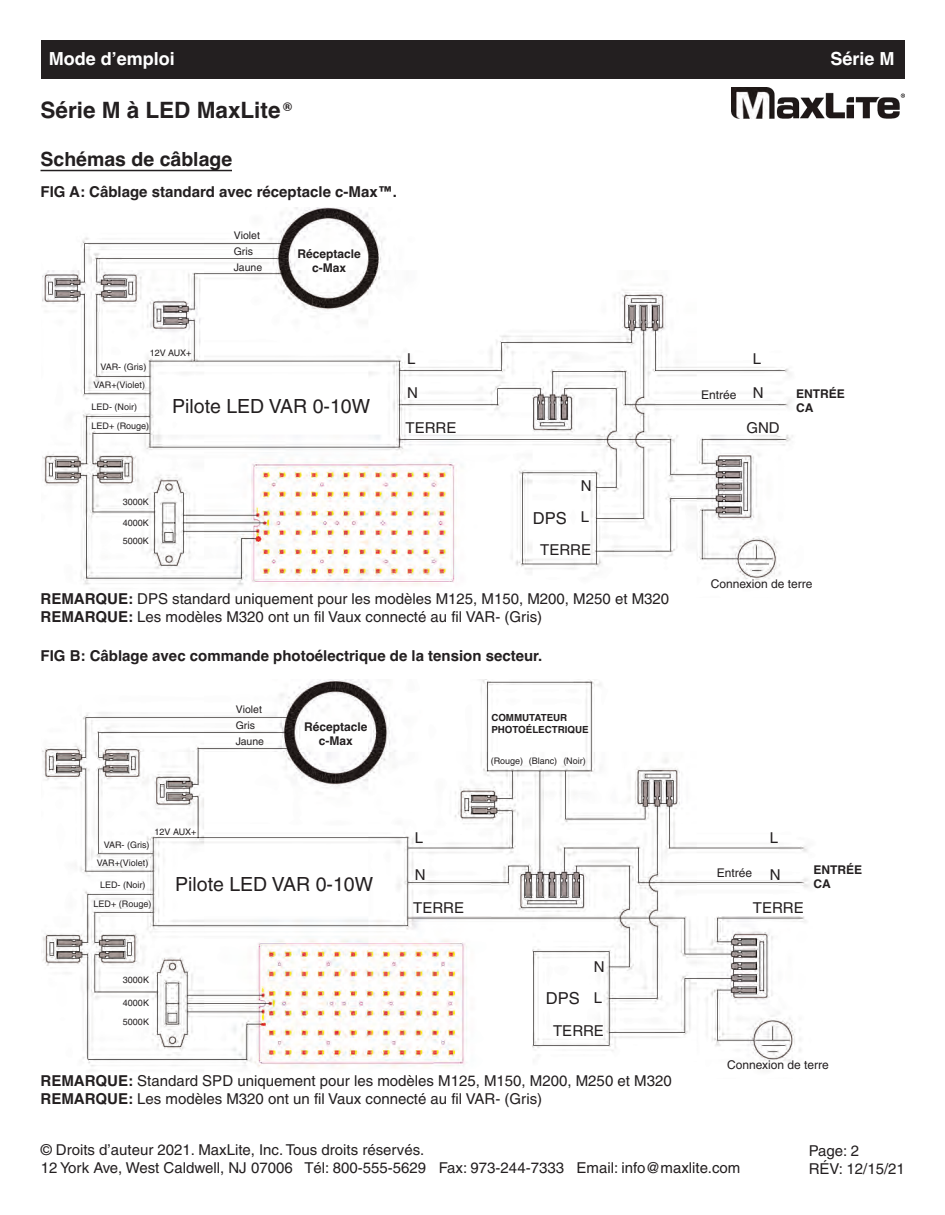
<style>
.page{position:relative;width:945px;height:1215px;background:#fff}
.page>*{position:absolute;margin:0;border:0;box-sizing:border-box;transform-origin:0 0}
.t1{font:700 22.5px "Helvetica";color:#231f20}
.t2{font:19.5px "Helvetica";color:#231f20}
.t3{font:700 19.5px "Helvetica";color:#231f20}
.t4{font:700 18px "Helvetica";color:#fff}
.t5{font:16.5px "Helvetica";color:#231f20}
.t6{font:15px/18px "Helvetica";color:#231f20}
.t7{font:700 15px "Helvetica";color:#231f20}
.t8{font:700 12px/14.4px "Helvetica";color:#231f20;text-align:center}
.t9{font:12px "Helvetica";color:#231f20}
.t10{font:10.5px/15.8px "Helvetica";color:#231f20}
.t11{font:700 9.75px/11.7px "Helvetica";color:#231f20}
.t12{font:9px/18.9px "Helvetica";color:#231f20}
.s1{font-weight:700}
</style>
<div class="page">
<hr style="left:41px;top:170px;width:191px;height:1px;background:#231f20">
<img style="left:42px;top:208px;width:751px;height:382px">
<img style="left:41px;top:679px;width:769px;height:389px">
<div style="left:41px;top:40px;width:864px;height:39px;background:#231f20"></div>
<img style="left:732px;top:87px;width:173px;height:32px">
<p class="t4" style="left:49px;top:49px;width:128px">Mode d’emploi</p>
<p class="t4" style="left:831px;top:49px;width:66px">Série M</p>
<h1 class="t1" style="left:40px;top:97px;width:253px">Série M à LED MaxLite <sup>®</sup></h1>
<h2 class="t3" style="left:40px;top:148px;width:193px">Schémas de câblage</h2>
<p class="t7" style="left:41px;top:183px;width:358px">FIG A: Câblage standard avec réceptacle c-Max™.</p>
<p class="t10" style="left:234px;top:229px;width:30px">Violet<br>Gris<br>Jaune</p>
<p class="t8" style="left:297px;top:246px;width:65px">Réceptacle c-Max</p>
<p class="t12" style="left:150px;top:345px;width:43px">12V AUX+</p>
<p class="t12" style="left:94px;top:359px;width:54px;line-height:17.7px;text-align:right">VAR- (Gris)<br>VAR+(Violet)</p>
<p class="t12" style="left:92px;top:398px;width:59px">LED- (Noir)<br>LED+ (Rouge)</p>
<h2 class="t2" style="left:172px;top:399px;width:199px">Pilote LED VAR 0-10W</h2>
<p class="t12" style="left:123px;top:493px;width:28px">3000K</p>
<p class="t12" style="left:123px;top:514px;width:28px;line-height:18.3px">4000K<br>5000K</p>
<p class="t6" style="left:407px;top:351px;width:10px">L</p>
<p class="t6" style="left:407px;top:385px;width:12px">N</p>
<p class="t6" style="left:406px;top:420px;width:52px">TERRE</p>
<p class="t6" style="left:581px;top:472px;width:12px;line-height:30.3px">N<br>L</p>
<p class="t6" style="left:540px;top:542px;width:52px">TERRE</p>
<p class="t5" style="left:533px;top:512px;width:35px">DPS</p>
<p class="t6" style="left:41px;top:592px;width:630px"><span class="s1">REMARQUE:</span> DPS standard uniquement pour les modèles M125, M150, M200, M250 et M320<br><span class="s1">REMARQUE:</span> Les modèles M320 ont un fil Vaux connecté au fil VAR- (Gris)</p>
<p class="t7" style="left:41px;top:647px;width:503px">FIG B: Câblage avec commande photoélectrique de la tension secteur.</p>
<p class="t12" style="left:155px;top:823px;width:43px">12V AUX+</p>
<p class="t10" style="left:236px;top:703px;width:30px">Violet<br>Gris<br>Jaune</p>
<p class="t8" style="left:304px;top:719px;width:65px">Réceptacle c-Max</p>
<p class="t12" style="left:97px;top:837px;width:54px;line-height:17.7px;text-align:right">VAR- (Gris)<br>VAR+(Violet)</p>
<p class="t12" style="left:94px;top:877px;width:59px;text-align:center">LED- (Noir)<br>LED+ (Rouge)</p>
<h2 class="t2" style="left:175px;top:877px;width:199px">Pilote LED VAR 0-10W</h2>
<p class="t12" style="left:123px;top:971px;width:28px">3000K</p>
<p class="t12" style="left:123px;top:994px;width:28px">4000K<br>5000K</p>
<p class="t6" style="left:415px;top:830px;width:10px">L</p>
<p class="t6" style="left:413px;top:859px;width:52px;line-height:33px">N<br>TERRE</p>
<p class="t11" style="left:491px;top:712px;width:99px">COMMUTATEUR<br>PHOTOÉLECTRIQUE</p>
<p class="t12" style="left:491px;top:752px;width:97px">(Rouge) (Blanc) (Noir)</p>
<p class="t6" style="left:594px;top:953px;width:12px;line-height:30.3px">N<br>L</p>
<p class="t6" style="left:553px;top:1023px;width:52px">TERRE</p>
<p class="t5" style="left:546px;top:993px;width:35px">DPS</p>
<p class="t6" style="left:41px;top:1073px;width:633px"><span class="s1">REMARQUE:</span> Standard SPD uniquement pour les modèles M125, M150, M200, M250 et M320<br><span class="s1">REMARQUE:</span> Les modèles M320 ont un fil Vaux connecté au fil VAR- (Gris)</p>
<p class="t9" style="left:701px;top:390px;width:37px">Entrée</p>
<p class="t6" style="left:753px;top:351px;width:10px">L</p>
<p class="t6" style="left:753px;top:385px;width:12px">N</p>
<p class="t6" style="left:746px;top:420px;width:35px">GND</p>
<p class="t8" style="left:796px;top:387px;width:50px;text-align:left">ENTRÉE<br>CA</p>
<p class="t9" style="left:711px;top:580px;width:103px">Connexion de terre</p>
<p class="t6" style="left:770px;top:830px;width:10px">L</p>
<p class="t6" style="left:753px;top:859px;width:52px;line-height:33px;text-align:center">N<br>TERRE</p>
<p class="t9" style="left:717px;top:868px;width:37px">Entrée</p>
<p class="t8" style="left:814px;top:863px;width:50px;text-align:left">ENTRÉE<br>CA</p>
<p class="t9" style="left:727px;top:1061px;width:103px">Connexion de terre</p>
<p class="t6" style="left:41px;top:1142px;width:701px">© Droits d’auteur 2021. MaxLite, Inc. Tous droits réservés.<br>12 York Ave, West Caldwell, NJ 07006 Tél: 800-555-5629 Fax: 973-244-7333 Email: info@maxlite.com</p>
<p class="t6" style="left:809px;top:1143px;width:98px">Page: 2<br>RÉV: 12/15/21</p>
</div>
